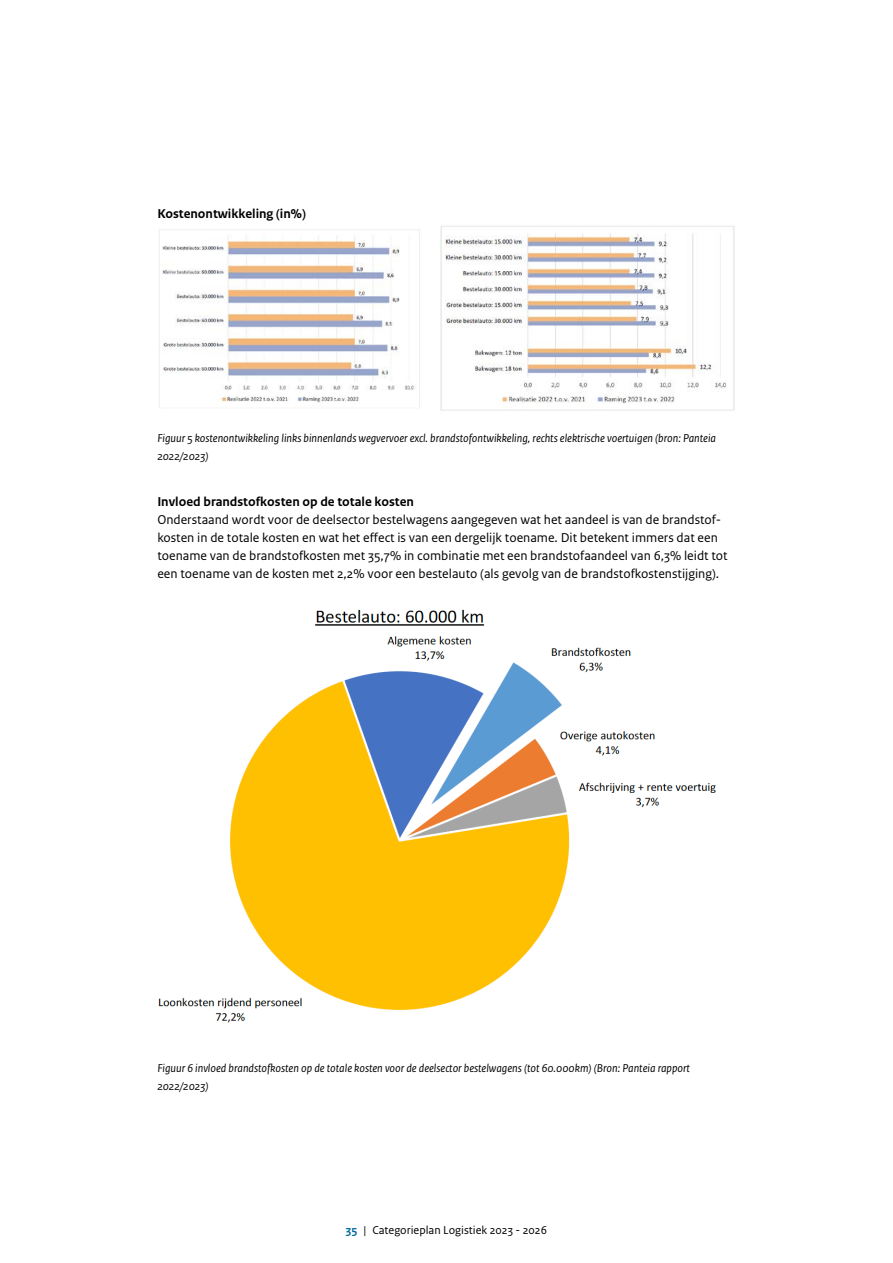
<style>
.page{position:relative;width:893px;height:1263px;background:#fff}
.page>*{position:absolute;margin:0;border:0;box-sizing:border-box;transform-origin:0 0}
.P_Broodtekst_Sans{font:13.5px/18px "Rijksoverheid Sans Text";color:#000}
.P_Broodtekst_Sans-2{font:700 13.5px "Rijksoverheid Sans Text";color:#000}
._13_RO_Foto_tabel_bi{font:italic 12px/18px "Rijksoverheid Sans Text";color:#000}
.t1{font:12px "Rijksoverheid Sans Text";color:#000}
.s1{font-weight:700;color:#00689e}
</style>
<div class="page">
<img style="left:159px;top:229px;width:261px;height:179px">
<img style="left:440px;top:226px;width:295px;height:185px">
<img style="left:158px;top:609px;width:558px;height:414px">
<p class="P_Broodtekst_Sans-2" style="left:157px;top:206px;width:150px">Kostenontwikkeling (in%)</p>
<p class="_13_RO_Foto_tabel_bi" style="left:157px;top:430px;width:560px">Figuur 5 kostenontwikkeling links binnenlands wegvervoer excl. brandstofontwikkeling, rechts elektrische voertuigen (bron: Panteia<br>2022/2023)</p>
<p class="P_Broodtekst_Sans-2" style="left:157px;top:494px;width:258px">Invloed brandstofkosten op de totale kosten</p>
<p class="P_Broodtekst_Sans" style="left:157px;top:511px;width:572px">Onderstaand wordt voor de deelsector bestelwagens aangegeven wat het aandeel is van de brandstof&shy;kosten in de totale kosten en wat het effect is van een dergelijk toename. Dit betekent immers dat een toename van de brandstofkosten met 35,7% in combinatie met een brandstofaandeel van 6,3% leidt tot een toename van de kosten met 2,2% voor een bestelauto (als gevolg van de brandstofkostenstijging).</p>
<p class="_13_RO_Foto_tabel_bi" style="left:157px;top:1060px;width:534px">Figuur 6 invloed brandstofkosten op de totale kosten voor de deelsector bestelwagens (tot 60.000km) (Bron: Panteia rapport<br>2022/2023)</p>
<p class="t1" style="left:346px;top:1223px;width:203px"><span class="s1">35</span> | Categorieplan Logistiek 2023 - 2026</p>
</div>
